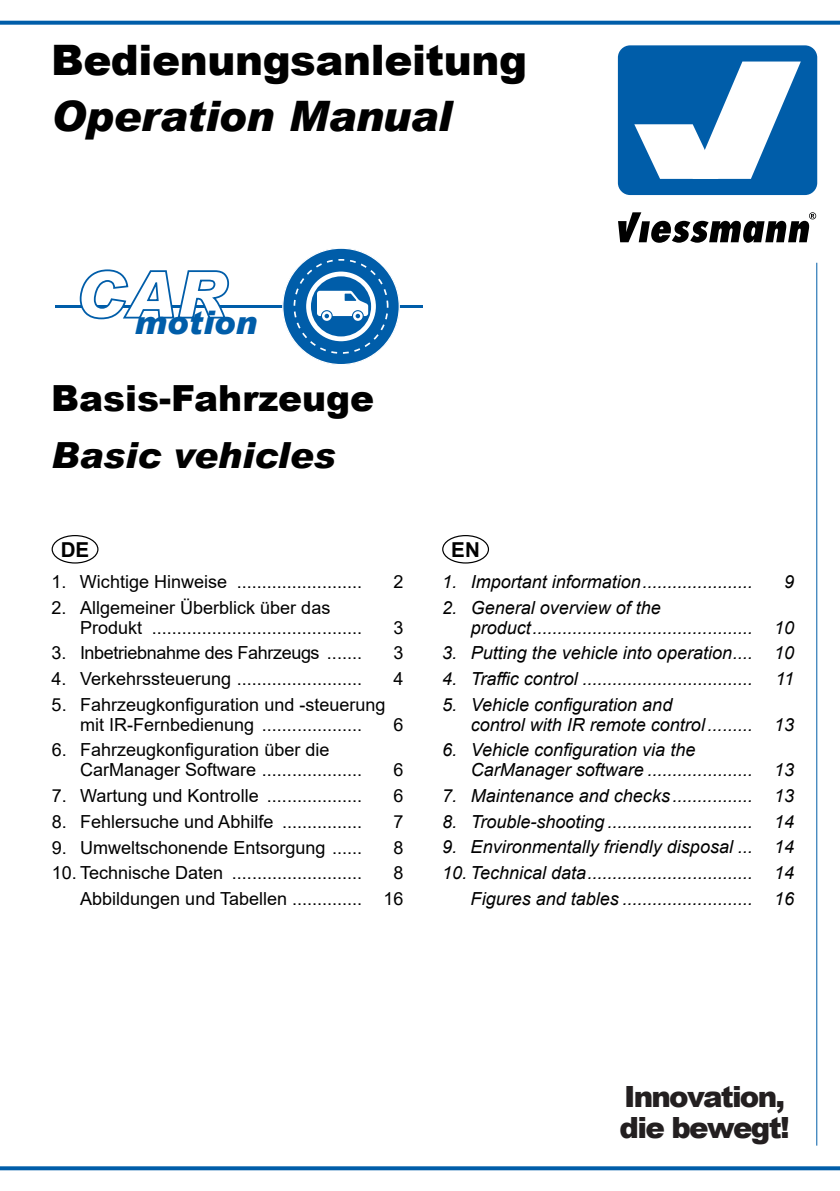
<style>
.page{position:relative;width:840px;height:1191px;background:#fff}
.page>*{position:absolute;margin:0;border:0;box-sizing:border-box;transform-origin:0 0}
.t1{font:italic 900 65px "Arial";color:#fff}
.t2{font:900 42px "Arial";letter-spacing:-.01em;color:#000}
.t3{font:italic 900 42px "Arial";letter-spacing:-.01em;color:#000}
.t4{font:900 36px "Arial";color:#000}
.t5{font:italic 900 36px "Arial";color:#000}
.t6{font:italic 900 32.4px "Arial";color:#005da9}
.t7{font:900 29.2px/31px "Arial";letter-spacing:-.06em;color:#231f20}
.t8{font:700 20.6px "Arial";color:#000}
.t9{font:italic 18px/20px "Arial";color:#000}
.t10{font:18px/20px "Arial";color:#000}
.t11{font:18px "Arial";letter-spacing:-.02em;color:#000}
</style>
<div class="page">
<svg style="left:0;top:1166px;width:839px;height:4px;background:#1369af"></svg>
<hr style="left:0;top:21px;width:839px;height:3px;background:#005da9">
<hr style="left:815px;top:263px;width:1px;height:882px;background:#005da9">
<div style="left:617px;top:45px;width:199px;height:150px;background:#005da9;border-radius:12px"></div>
<svg style="left:634px;top:62px;width:166px;height:117px"></svg>
<svg style="left:618px;top:212px;width:197px;height:31px"></svg>
<hr style="left:55px;top:305px;width:367px;height:3px;background:#005da9">
<svg style="left:79px;top:269px;width:151px;height:51px"></svg>
<svg style="left:282px;top:248px;width:117px;height:117px"></svg>
<div style="left:52px;top:535px;width:46px;height:28px;border:1px solid #000;border-radius:50%"></div>
<div style="left:442px;top:535px;width:47px;height:28px;border:1px solid #000;border-radius:50%"></div>
<h2 class="t2" style="left:51px;top:30px;width:477px">Bedienungsanleitung</h2>
<h2 class="t3" style="left:51px;top:90px;width:402px">Operation Manual</h2>
<h1 class="t1" style="left:75px;top:254px;width:153px">CAR</h1>
<h3 class="t6" style="left:134px;top:302px;width:124px">motion</h3>
<h3 class="t4" style="left:51px;top:372px;width:324px">Basis-Fahrzeuge</h3>
<h3 class="t5" style="left:51px;top:433px;width:286px">Basic vehicles</h3>
<p class="t8" style="left:61px;top:535px;width:30px">DE</p>
<p class="t8" style="left:451px;top:535px;width:30px">EN</p>
<p class="t10" style="left:52px;top:571px;width:312px">1. Wichtige Hinweise .........................</p>
<p class="t10" style="left:393px;top:571px;width:12px">2</p>
<p class="t10" style="left:80px;top:597px;width:283px;text-indent:-28px">2. Allgemeiner Überblick über das<br>Produkt ..........................................</p>
<p class="t10" style="left:393px;top:617px;width:12px">3</p>
<p class="t11" style="left:52px;top:640px;width:312px">3. Inbetriebnahme des Fahrzeugs .......</p>
<p class="t10" style="left:393px;top:643px;width:12px">3</p>
<p class="t10" style="left:52px;top:668px;width:312px">4. Verkehrssteuerung .........................</p>
<p class="t10" style="left:393px;top:668px;width:12px">4</p>
<p class="t10" style="left:52px;top:694px;width:335px;text-align:center">5. Fahrzeugkonfiguration und -steuerung mit IR-Fernbedienung ....................</p>
<p class="t10" style="left:393px;top:714px;width:12px">6</p>
<p class="t10" style="left:80px;top:740px;width:283px;text-indent:-28px">6. Fahrzeugkonfiguration über die<br>CarManager Software ....................</p>
<p class="t10" style="left:393px;top:760px;width:12px">6</p>
<p class="t10" style="left:52px;top:785px;width:312px">7. Wartung und Kontrolle ...................</p>
<p class="t10" style="left:393px;top:785px;width:12px">6</p>
<p class="t10" style="left:52px;top:811px;width:312px">8. Fehlersuche und Abhilfe ................</p>
<p class="t10" style="left:393px;top:811px;width:12px">7</p>
<p class="t10" style="left:52px;top:837px;width:312px">9. Umweltschonende Entsorgung ......</p>
<p class="t10" style="left:393px;top:837px;width:12px">8</p>
<p class="t10" style="left:52px;top:862px;width:312px">10. Technische Daten ..........................</p>
<p class="t10" style="left:80px;top:860px;width:325px;line-height:25.6px;text-align:right">8<br>Abbildungen und Tabellen .............. 16</p>
<p class="t9" style="left:442px;top:572px;width:312px">1. Important information......................</p>
<p class="t9" style="left:783px;top:572px;width:12px">9</p>
<p class="t9" style="left:470px;top:597px;width:325px;text-indent:-28px">2. General overview of the product............................................ 10</p>
<p class="t9" style="left:442px;top:643px;width:353px">3. Putting the vehicle into operation.... 10</p>
<p class="t9" style="left:442px;top:669px;width:312px">4. Traffic control ..................................</p>
<p class="t9" style="left:775px;top:669px;width:20px">11</p>
<p class="t9" style="left:470px;top:694px;width:325px;text-indent:-28px">5. Vehicle configuration and<br>control with IR remote control ......... 13</p>
<p class="t9" style="left:470px;top:740px;width:325px;text-indent:-28px">6. Vehicle configuration via the<br>CarManager software ..................... 13</p>
<p class="t9" style="left:442px;top:786px;width:353px">7. Maintenance and checks ................ 13</p>
<p class="t9" style="left:442px;top:811px;width:353px">8. Trouble-shooting ............................. 14</p>
<p class="t9" style="left:442px;top:837px;width:353px">9. Environmentally friendly disposal ... 14</p>
<p class="t9" style="left:442px;top:860px;width:353px;line-height:25.6px;text-align:right">10. Technical data................................. 14<br>Figures and tables .......................... 16</p>
<h3 class="t7" style="left:619px;top:1080px;width:171px">Innovation, die bewegt!</h3>
</div>
